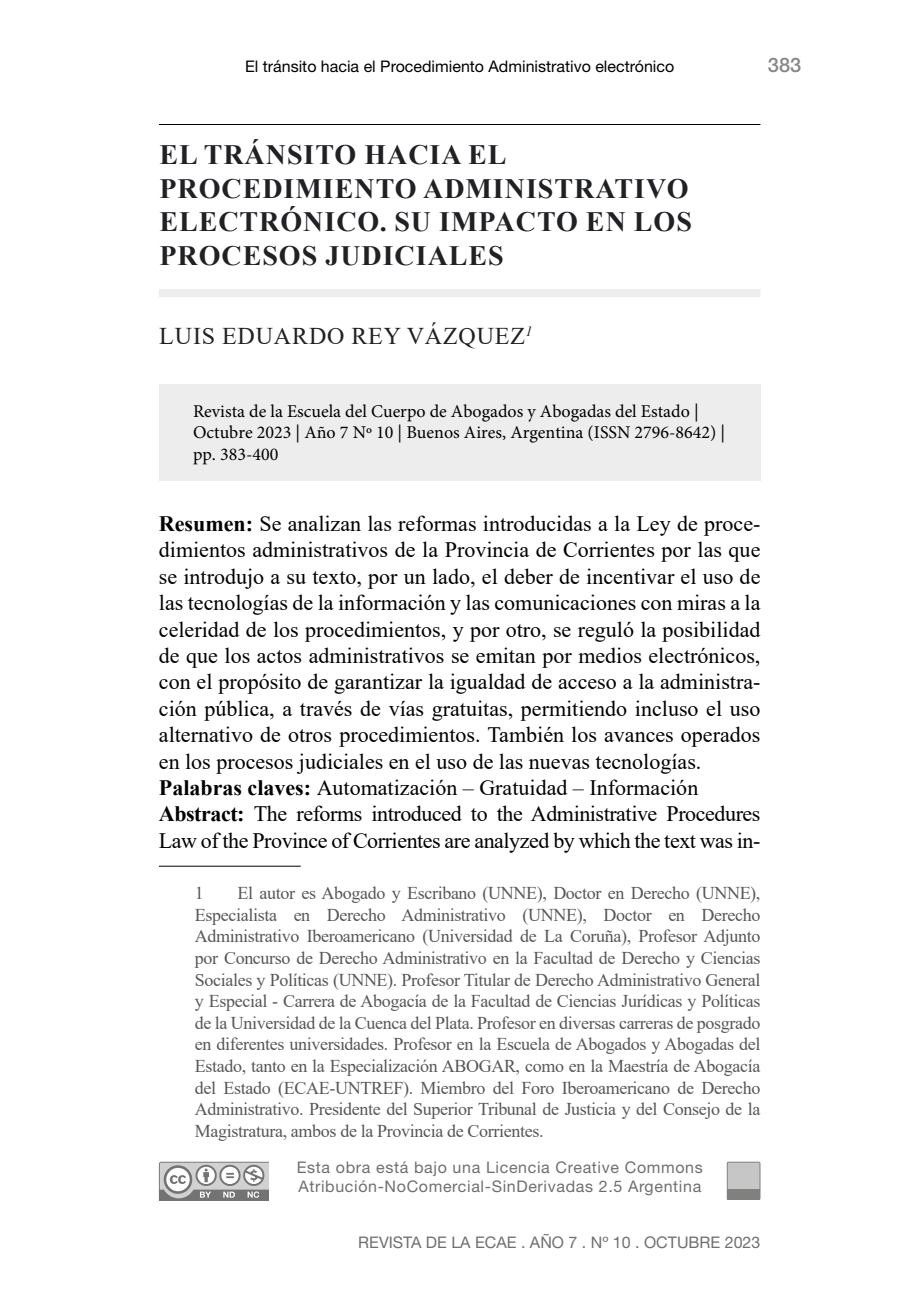
<style>
.page{position:relative;width:908px;height:1304px;background:#fff}
.page>*{position:absolute;margin:0;border:0;box-sizing:border-box;transform-origin:0 0}
.t1{font:700 28px/33.6px "Times New Roman";letter-spacing:.035em;color:#202124}
.t2{font:24px "Times New Roman";letter-spacing:.035em;color:#202124}
.t3{font:22px/26.4px "Times New Roman";color:#000}
.t4{font:500 20px "Helvetica Neue LT Std";color:#878787}
.t5{font:18px/21.6px "Times New Roman";letter-spacing:-.02em;color:#575756;text-align:justify}
.t6{font:18px/21.6px "Minion Pro";color:#000}
.t7{font:16px/19.2px "Helvetica Neue LT Std";letter-spacing:.04em;color:#706f6f}
.t8{font:16px "Helvetica Neue LT Std";color:#000}
.t9{font:16px "Helvetica Neue LT Std";color:#706f6f}
.s1{font-weight:700}
</style>
<div class="page">
<hr style="left:159px;top:124px;width:601px;height:1px;background:#000">
<div style="left:159px;top:289px;width:601px;height:8px;background:#ededed"></div>
<hr style="left:159px;top:866px;width:141px;height:1px;background:#000">
<svg style="left:159px;top:1162px;width:109px;height:38px"></svg>
<div style="left:727px;top:1162px;width:32px;height:37px;background:#c6c6c6"></div>
<div style="left:726px;top:1162px;width:34px;height:38px;border:1px solid #4a4a49"></div>
<div style="left:727px;top:1189px;width:32px;height:10px;background:#80807f"></div>
<div style="left:159px;top:384px;width:601px;height:96px;background:#ededed"></div>
<p class="t8" style="left:245px;top:57px;width:430px">El tránsito hacia el Procedimiento Administrativo electrónico</p>
<p class="t4" style="left:767px;top:53px;width:35px">383</p>
<h1 class="t1" style="left:159px;top:137px;width:534px">EL TRÁNSITO HACIA EL<br>PROCEDIMIENTO ADMINISTRATIVO<br>ELECTRÓNICO. SU IMPACTO EN LOS<br>PROCESOS JUDICIALES</h1>
<h2 class="t2" style="left:159px;top:319px;width:374px">LUIS EDUARDO REY VÁZQUEZ<sup>1</sup></h2>
<p class="t6" style="left:193px;top:400px;width:533px">Revista de la Escuela del Cuerpo de Abogados y Abogadas del Estado |<br>Octubre 2023 | Año 7 Nº 10 | Buenos Aires, Argentina (ISSN 2796-8642) | pp. 383-400</p>
<p class="t3" style="left:159px;top:510px;width:603px"><span class="s1">Resumen:</span> Se analizan las reformas introducidas a la Ley de proce&shy;dimientos administrativos de la Provincia de Corrientes por las que se introdujo a su texto, por un lado, el deber de incentivar el uso de las tecnologías de la información y las comunicaciones con miras a la celeridad de los procedimientos, y por otro, se reguló la posibilidad de que los actos administrativos se emitan por medios electrónicos, con el propósito de garantizar la igualdad de acceso a la administra&shy;ción pública, a través de vías gratuitas, permitiendo incluso el uso alternativo de otros procedimientos. También los avances operados en los procesos judiciales en el uso de las nuevas tecnologías.<br><span class="s1">Palabras claves:</span> Automatización – Gratuidad – Información <span class="s1">Abstract:</span> The reforms introduced to the Administrative Procedures Law of the Province of Corrientes are analyzed by which the text was in-</p>
<p class="t5" style="left:195px;top:882px;width:10px">1</p>
<p class="t5" style="left:195px;top:882px;width:567px;text-indent:43px">El autor es Abogado y Escribano (UNNE), Doctor en Derecho (UNNE), Especialista en Derecho Administrativo (UNNE), Doctor en Derecho Administrativo Iberoamericano (Universidad de La Coruña), Profesor Adjunto por Concurso de Derecho Administrativo en la Facultad de Derecho y Ciencias Sociales y Políticas (UNNE). Profesor Titular de Derecho Administrativo General y Especial - Carrera de Abogacía de la Facultad de Ciencias Jurídicas y Políticas de la Universidad de la Cuenca del Plata. Profesor en diversas carreras de posgrado en diferentes universidades. Profesor en la Escuela de Abogados y Abogadas del Estado, tanto en la Especialización ABOGAR, como en la Maestría de Abogacía del Estado (ECAE-UNTREF). Miembro del Foro Iberoamericano de Derecho Administrativo. Presidente del Superior Tribunal de Justicia y del Consejo de la Magistratura, ambos de la Provincia de Corrientes.</p>
<p class="t7" style="left:297px;top:1158px;width:407px">Esta obra está bajo una Licencia Creative Commons<br>Atribución-NoComercial-SinDerivadas 2.5 Argentina</p>
<p class="t9" style="left:358px;top:1233px;width:403px">REVISTA DE LA ECAE . AÑO 7 . Nº 10 . OCTUBRE 2023</p>
</div>
